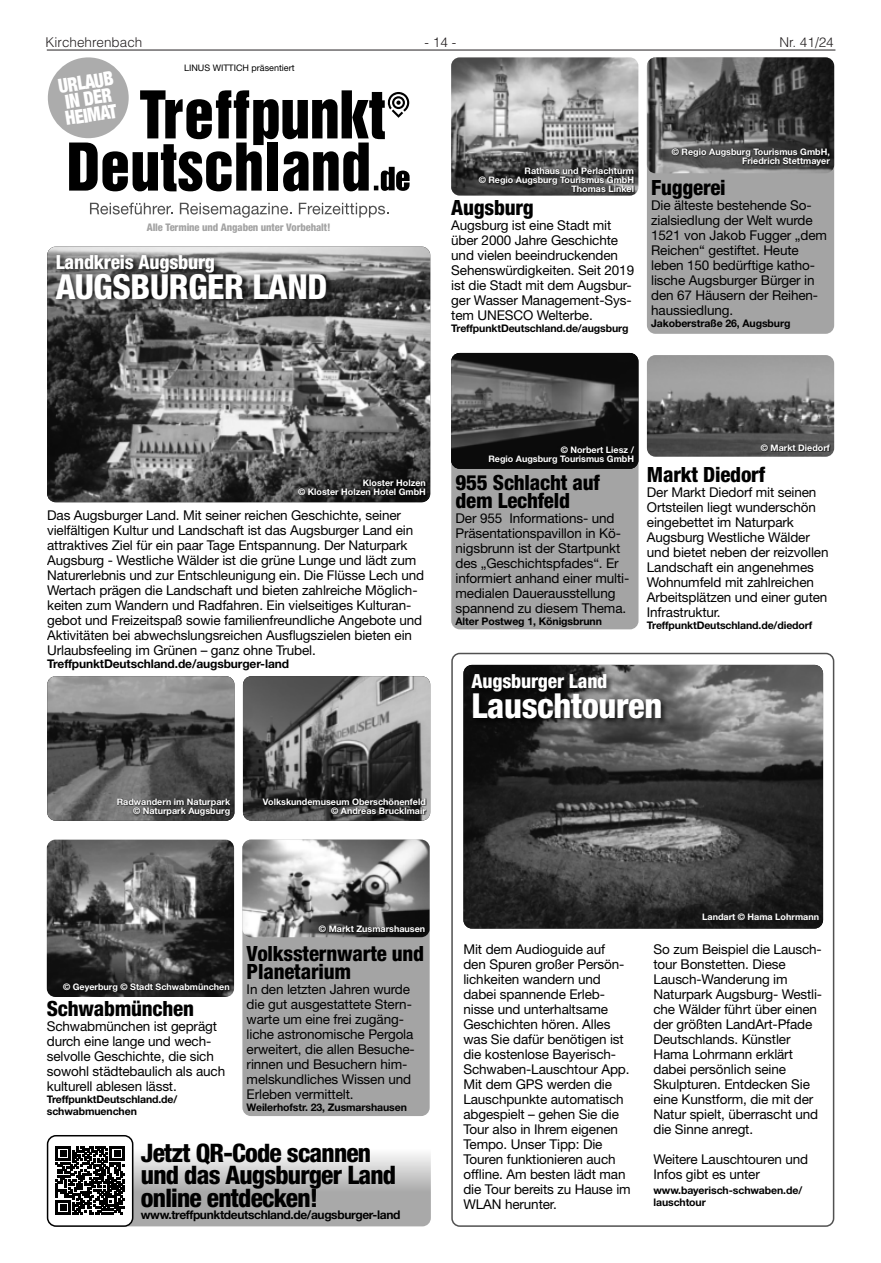
<style>
.page{position:relative;width:881px;height:1263px;background:#fff}
.page>*{position:absolute;margin:0;border:0;box-sizing:border-box;transform-origin:0 0}
.t1{font:800 condensed 34.5px "Helvetica Neue LT";letter-spacing:-.01em;color:#fff}
.t2{font:800 condensed 25.5px/22.5px "Helvetica Neue LT";letter-spacing:-.03em;color:#000}
.t3{font:800 condensed 21px/18px "Helvetica Neue LT";letter-spacing:-.01em;color:#000}
.t4{font:800 condensed 19.5px "Helvetica Neue LT";letter-spacing:-.01em;color:#fff}
.t5{font:900 condensed 19.5px/16.5px "Helvetica Neue";color:#fff;scale:.9 1}
.t6{font:13.5px/15px "Helvetica Neue LT";letter-spacing:-.01em;color:#000}
.t7{font:300 13.5px "Helvetica LT";color:#231f20}
.t8{font:700 12px "Helvetica Neue LT";letter-spacing:-.03em;color:#000}
.t9{font:700 12px "Helvetica Neue LT";letter-spacing:-.01em;color:#000}
.t10{font:700 10.5px/12px "Helvetica Neue LT";letter-spacing:-.01em;color:#000}
.t11{font:800 condensed 10.5px "Helvetica Neue LT";letter-spacing:-.01em;color:#a3a3a3}
.t12{font:700 9px/9px "Helvetica Neue LT";color:#fff;text-align:right}
.t13{font:9px "Helvetica Neue LT";color:#000}
</style>
<div class="page">
<hr style="left:47px;top:50px;width:788px;height:1px;background:#231f20">
<svg style="left:48px;top:1135px;width:382px;height:91px"></svg>
<img style="left:243px;top:676px;width:187px;height:145px">
<svg style="left:263px;top:798px;width:163px;height:17px;background:#252525"></svg>
<img style="left:47px;top:676px;width:187px;height:145px">
<svg style="left:117px;top:798px;width:114px;height:18px;background:#393939"></svg>
<img style="left:47px;top:247px;width:383px;height:255px">
<svg style="left:298px;top:480px;width:128px;height:16px;background:#1e1e1e"></svg>
<div style="left:54px;top:253px;width:280px;height:53px;background:#000;opacity:.75"></div>
<div style="left:48px;top:1136px;width:85px;height:90px;background:#fff;border-radius:9px"></div>
<svg style="left:56px;top:1146px;width:68px;height:68px"></svg>
<div style="left:47px;top:1135px;width:86px;height:92px;border:2px solid #000;border-radius:9px"></div>
<div style="left:48px;top:57px;width:81px;height:81px;background:#acacac;border-radius:50%"></div>
<svg style="left:90px;top:203px;width:83px;height:11px"></svg>
<svg style="left:180px;top:203px;width:111px;height:15px"></svg>
<svg style="left:299px;top:203px;width:89px;height:14px"></svg>
<svg style="left:69px;top:90px;width:340px;height:101px"></svg>
<img style="left:463px;top:665px;width:359px;height:263px">
<div style="left:451px;top:653px;width:382px;height:574px;border:2px solid #515151;border-radius:8px"></div>
<div style="left:470px;top:672px;width:198px;height:54px;background:#000;opacity:.75"></div>
<div style="left:646px;top:57px;width:187px;height:277px;background:#a4a4a4;border-radius:9px"></div>
<img style="left:646px;top:57px;width:187px;height:116px">
<svg style="left:671px;top:148px;width:159px;height:18px;background:#353535"></svg>
<img style="left:47px;top:840px;width:187px;height:157px">
<svg style="left:63px;top:982px;width:167px;height:10px;background:#131313"></svg>
<div style="left:242px;top:840px;width:187px;height:276px;background:#a4a4a4;border-radius:9px"></div>
<img style="left:242px;top:840px;width:187px;height:97px">
<svg style="left:319px;top:925px;width:106px;height:7px"></svg>
<img style="left:451px;top:57px;width:187px;height:139px">
<svg style="left:478px;top:167px;width:156px;height:25px;background:#353535"></svg>
<img style="left:646px;top:355px;width:187px;height:102px">
<svg style="left:760px;top:444px;width:70px;height:8px"></svg>
<div style="left:451px;top:353px;width:187px;height:276px;background:#a4a4a4;border-radius:9px"></div>
<img style="left:451px;top:353px;width:187px;height:116px">
<div style="left:489px;top:447px;width:145px;height:18px;background:#080808"></div>
<p class="t7" style="left:45px;top:34px;width:98px">Kirchehrenbach</p>
<p class="t7" style="left:424px;top:34px;width:33px">- 14 -</p>
<p class="t7" style="left:779px;top:34px;width:56px">Nr. 41/24</p>
<h3 class="t5" style="left:57px;top:77px;width:63px;rotate:-9deg">URLAUB<br>IN DER<br>HEIMAT</h3>
<p class="t13" style="left:184px;top:62px;width:112px">LINUS WITTICH präsentiert</p>
<p class="t11" style="left:147px;top:221px;width:185px">Alle Termine und Angaben unter Vorbehalt!</p>
<h3 class="t4" style="left:56px;top:250px;width:161px">Landkreis Augsburg</h3>
<h1 class="t1" style="left:56px;top:265px;width:273px">AUGSBURGER LAND</h1>
<p class="t12" style="left:478px;top:166px;width:157px">Rathaus und Perlachturm<br>© Regio Augsburg Tourismus GmbH<br>Thomas Linkel</p>
<h3 class="t3" style="left:451px;top:198px;width:84px">Augsburg</h3>
<p class="t6" style="left:451px;top:217px;width:184px">Augsburg ist eine Stadt mit über 2000 Jahre Geschichte und vielen beeindruckenden<br>Sehenswürdigkeiten. Seit 2019 ist die Stadt mit dem Augsbur&shy;ger Wasser Management-Sys&shy;tem UNESCO Welterbe.</p>
<p class="t10" style="left:451px;top:322px;width:179px">TreffpunktDeutschland.de/augsburg</p>
<p class="t12" style="left:671px;top:147px;width:159px">© Regio Augsburg Tourismus GmbH,<br>Friedrich Stettmayer</p>
<h3 class="t3" style="left:651px;top:178px;width:76px">Fuggerei</h3>
<p class="t6" style="left:651px;top:198px;width:177px">Die älteste bestehende So&shy;zialsiedlung der Welt wurde<br>1521 von Jakob Fugger „dem<br>Reichen“ gestiftet. Heute leben 150 bedürftige katho&shy;lische Augsburger Bürger in den 67 Häusern der Reihen&shy;haussiedlung.</p>
<p class="t10" style="left:651px;top:317px;width:141px">Jakoberstraße 26, Augsburg</p>
<p class="t12" style="left:298px;top:478px;width:129px">Kloster Holzen<br>© Kloster Holzen Hotel GmbH</p>
<p class="t6" style="left:47px;top:507px;width:378px">Das Augsburger Land. Mit seiner reichen Geschichte, seiner vielfältigen Kultur und Landschaft ist das Augsburger Land ein attraktives Ziel für ein paar Tage Entspannung. Der Naturpark Augsburg - Westliche Wälder ist die grüne Lunge und lädt zum Naturerlebnis und zur Entschleunigung ein. Die Flüsse Lech und Wertach prägen die Landschaft und bieten zahlreiche Möglich&shy;keiten zum Wandern und Radfahren. Ein vielseitiges Kulturan&shy;gebot und Freizeitspaß sowie familienfreundliche Angebote und Aktivitäten bei abwechslungsreichen Ausflugszielen bieten ein Urlaubsfeeling im Grünen – ganz ohne Trubel.</p>
<p class="t9" style="left:47px;top:657px;width:243px">TreffpunktDeutschland.de/augsburger-land</p>
<p class="t12" style="left:488px;top:445px;width:147px">© Norbert Liesz /<br>Regio Augsburg Tourismus GmbH</p>
<h3 class="t3" style="left:455px;top:473px;width:145px">955 Schlacht auf dem Lechfeld</h3>
<p class="t6" style="left:455px;top:511px;width:175px">Der 955 Informations- und<br>Präsentationspavillon in Kö&shy;nigsbrunn ist der Startpunkt des „Geschichtspfades“. Er informiert anhand einer multi&shy;medialen Dauerausstellung spannend zu diesem Thema.</p>
<p class="t10" style="left:455px;top:615px;width:148px">Alter Postweg 1, Königsbrunn</p>
<p class="t12" style="left:760px;top:443px;width:71px">© Markt Diedorf</p>
<h3 class="t3" style="left:646px;top:465px;width:120px">Markt Diedorf</h3>
<p class="t6" style="left:646px;top:485px;width:183px">Der Markt Diedorf mit seinen<br>Ortsteilen liegt wunderschön eingebettet im Naturpark<br>Augsburg Westliche Wälder und bietet neben der reizvollen<br>Landschaft ein angenehmes<br>Wohnumfeld mit zahlreichen<br>Arbeitsplätzen und einer guten<br>Infrastruktur.</p>
<p class="t10" style="left:646px;top:619px;width:167px">TreffpunktDeutschland.de/diedorf</p>
<h3 class="t4" style="left:471px;top:669px;width:137px">Augsburger Land</h3>
<h1 class="t1" style="left:471px;top:684px;width:192px">Lauschtouren</h1>
<p class="t12" style="left:117px;top:797px;width:115px">Radwandern im Naturpark © Naturpark Augsburg</p>
<p class="t12" style="left:263px;top:797px;width:164px">Volkskundemuseum Oberschönenfeld © Andreas Brucklmair</p>
<p class="t12" style="left:63px;top:982px;width:168px">© Geyerburg © Stadt Schwabmünchen</p>
<h3 class="t3" style="left:47px;top:999px;width:149px">Schwabmünchen</h3>
<p class="t6" style="left:47px;top:1019px;width:180px">Schwabmünchen ist geprägt durch eine lange und wech&shy;selvolle Geschichte, die sich sowohl städtebaulich als auch kulturell ablesen lässt.</p>
<p class="t10" style="left:47px;top:1093px;width:132px">TreffpunktDeutschland.de/ schwabmuenchen</p>
<p class="t12" style="left:319px;top:924px;width:108px">© Markt Zusmarshausen</p>
<h3 class="t3" style="left:246px;top:944px;width:179px">Volkssternwarte und<br>Planetarium</h3>
<p class="t6" style="left:246px;top:981px;width:169px">In den letzten Jahren wurde die gut ausgestattete Stern&shy;warte um eine frei zugäng&shy;liche astronomische Pergola erweitert, die allen Besuche&shy;rinnen und Besuchern him&shy;melskundliches Wissen und<br>Erleben vermittelt.</p>
<p class="t10" style="left:246px;top:1101px;width:162px">Weilerhofstr. 23, Zusmarshausen</p>
<h2 class="t2" style="left:141px;top:1141px;width:257px">Jetzt QR-Code scannen und das Augsburger Land online entdecken!</h2>
<p class="t8" style="left:141px;top:1207px;width:261px">www.treffpunktdeutschland.de/augsburger-land</p>
<p class="t12" style="left:702px;top:912px;width:118px">Landart © Hama Lohrmann</p>
<p class="t6" style="left:463px;top:941px;width:169px">Mit dem Audioguide auf den Spuren großer Persön&shy;lichkeiten wandern und dabei spannende Erleb&shy;nisse und unterhaltsame<br>Geschichten hören. Alles was Sie dafür benötigen ist die kostenlose Bayerisch-<br>Schwaben-Lauschtour App.<br>Mit dem GPS werden die<br>Lauschpunkte automatisch abgespielt – gehen Sie die<br>Tour also in Ihrem eigenen<br>Tempo. Unser Tipp: Die<br>Touren funktionieren auch offline. Am besten lädt man die Tour bereits zu Hause im<br>WLAN herunter.</p>
<p class="t6" style="left:653px;top:941px;width:170px">So zum Beispiel die Lausch&shy;tour Bonstetten. Diese<br>Lausch-Wanderung im<br>Naturpark Augsburg- Westli&shy;che Wälder führt über einen der größten LandArt-Pfade<br>Deutschlands. Künstler<br>Hama Lohrmann erklärt dabei persönlich seine<br>Skulpturen. Entdecken Sie eine Kunstform, die mit der<br>Natur spielt, überrascht und die Sinne anregt.</p>
<p class="t6" style="left:653px;top:1151px;width:156px">Weitere Lauschtouren und<br>Infos gibt es unter</p>
<p class="t10" style="left:653px;top:1184px;width:150px">www.bayerisch-schwaben.de/ lauschtour</p>
</div>
